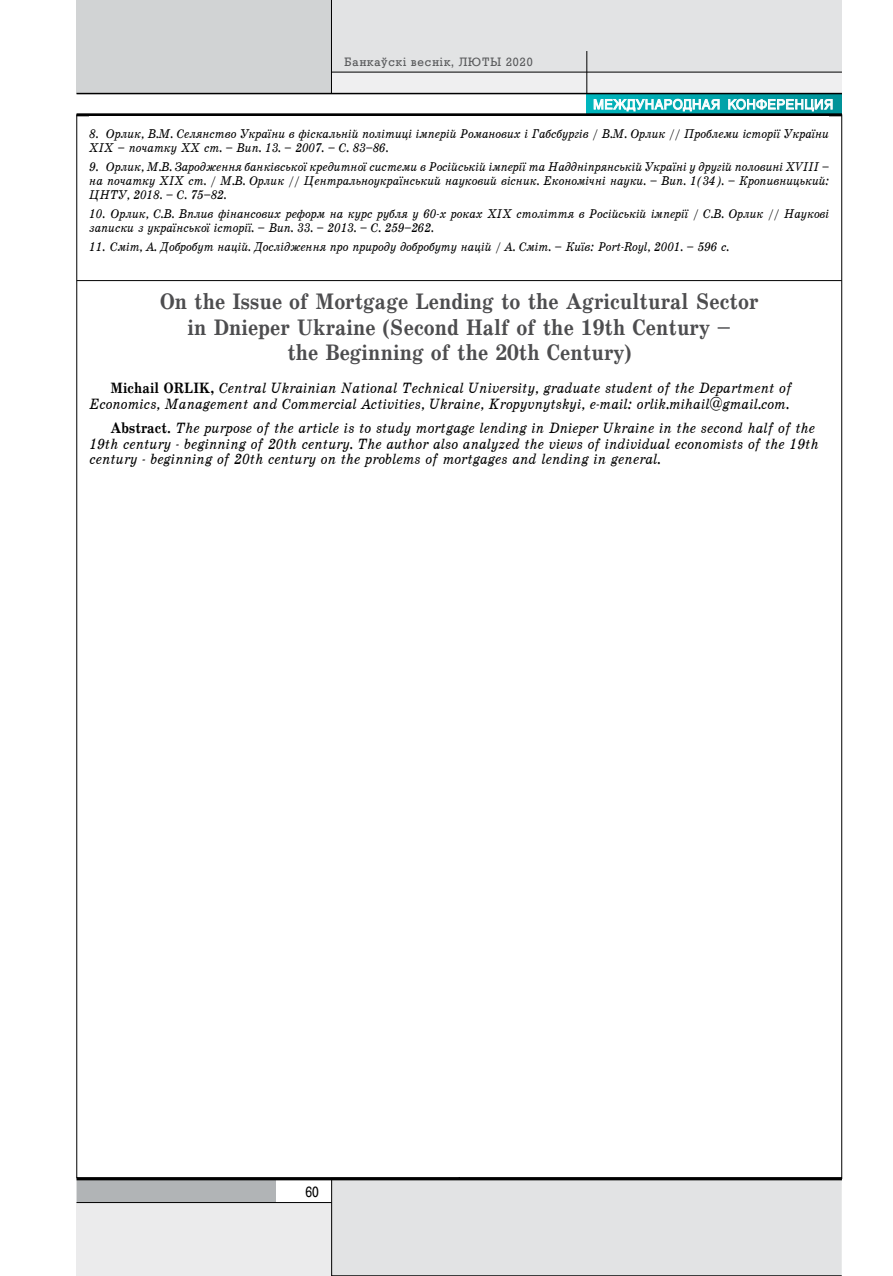
<style>
.page{position:relative;width:893px;height:1276px;background:#fff}
.page>*{position:absolute;margin:0;border:0;box-sizing:border-box;transform-origin:0 0}
.t1{font:22.5px/25.5px "School Book C Bold";color:#4d4d4f;text-align:center;scale:.9 1}
.t2{font:15px/15.8px "School Book C Italic";color:#000;text-align:right;scale:.9 1}
.t3{font:15px "Rodeo";color:#000;scale:.9 1}
.t4{font:13.5px "AG Helvetica";letter-spacing:.04em;color:#fff;scale:.95 1}
.t5{font:12.75px/14.2px "School Book C Italic";letter-spacing:-.01em;color:#000;scale:.9 1}
.t6{font:12px "Rodeo";letter-spacing:.08em;color:#58595b}
.s1{font-family:"School Book C Bold"}
</style>
<div class="page">
<div style="left:587px;top:94px;width:255px;height:21px;background:linear-gradient(to right,#01b5bc,#009298)"></div>
<svg style="left:594px;top:97px;width:126px;height:15px;background:#63cbcf"></svg>
<svg style="left:728px;top:99px;width:105px;height:13px"></svg>
<div style="left:77px;top:0;width:255px;height:94px;background:#d1d3d4"></div>
<div style="left:332px;top:0;width:510px;height:72px;background:#e2e3e4"></div>
<div style="left:332px;top:72px;width:510px;height:22px;background:#efeff0"></div>
<hr style="left:331px;top:0;width:1px;height:94px;background:#000">
<hr style="left:331px;top:72px;width:511px;height:1px;background:#000">
<hr style="left:77px;top:113px;width:765px;height:3px;background:#000">
<hr style="left:587px;top:51px;width:1px;height:43px;background:#000">
<div style="left:77px;top:1202px;width:255px;height:73px;background:#ebebec"></div>
<div style="left:77px;top:1180px;width:199px;height:22px;background:#b1b4b6"></div>
<div style="left:331px;top:1180px;width:511px;height:96px;background:#e2e3e4"></div>
<hr style="left:77px;top:1202px;width:255px;height:1px;background:#000">
<hr style="left:77px;top:1177px;width:765px;height:3px;background:#000">
<hr style="left:77px;top:93px;width:765px;height:1px;background:#000">
<hr style="left:77px;top:280px;width:765px;height:1px;background:#000">
<p class="t6" style="left:344px;top:55px;width:190px">Банкаўскі веснік, ЛЮТЫ 2020</p>
<p class="t4" style="left:593px;top:97px;width:254px">МЕЖДУНАРОДНАЯ КОНФЕРЕНЦИЯ</p>
<p class="t5" style="left:89px;top:127px;width:824px">8. Орлик, В.М. Селянство України в фіскальній політиці імперій Романових і Габсбургів / В.М. Орлик // Проблеми історії України<br>ХІХ – початку ХХ ст. – Вип. 13. – 2007. – С. 83–86.</p>
<p class="t5" style="left:89px;top:159px;width:824px;text-align:justify">9. Орлик, М.В. Зародження банківської кредитної системи в Російській імперії та Наддніпрянській Україні у другій половині XVIII – на початку ХІХ ст. / М.В. Орлик // Центральноукраїнський науковий вісник. Економічні науки. – Вип. 1(34). – Кропивницький:<br>ЦНТУ, 2018. – С. 75–82.</p>
<p class="t5" style="left:89px;top:206px;width:824px">10. Орлик, С.В. Вплив фінансових реформ на курс рубля у 60-х роках XIX століття в Російській імперії / С.В. Орлик // Наукові записки з української історії. – Вип. 33. – 2013. – С. 259–262.</p>
<p class="t5" style="left:89px;top:239px;width:712px">11. Сміт, А. Добробут націй. Дослідження про природу добробуту націй / А. Смiт. – Київ: Port-Royl, 2001. – 596 с.</p>
<h1 class="t1" style="left:160px;top:289px;width:666px">On the Issue of Mortgage Lending to the Agricultural Sector in Dnieper Ukraine (Second Half of the 19th Century –<br>the Beginning of the 20th Century)</h1>
<p class="t2" style="left:89px;top:380px;width:782px"><span class="s1">Michail ORLIK,</span> Central Ukrainian National Technical University, graduate student of the Department of<br>Economics, Management and Commercial Activities, Ukraine, Kropyvnytskyi, e-mail: orlik.mihail@gmail.com.</p>
<p class="t2" style="left:89px;top:420px;width:812px;text-align:left;text-indent:21px"><span class="s1">Abstract.</span> The purpose of the article is to study mortgage lending in Dnieper Ukraine in the second half of the<br>19th century - beginning of 20th century. The author also analyzed the views of individual economists of the 19th century - beginning of 20th century on the problems of mortgages and lending in general.</p>
<p class="t3" style="left:306px;top:1183px;width:16px">60</p>
</div>
